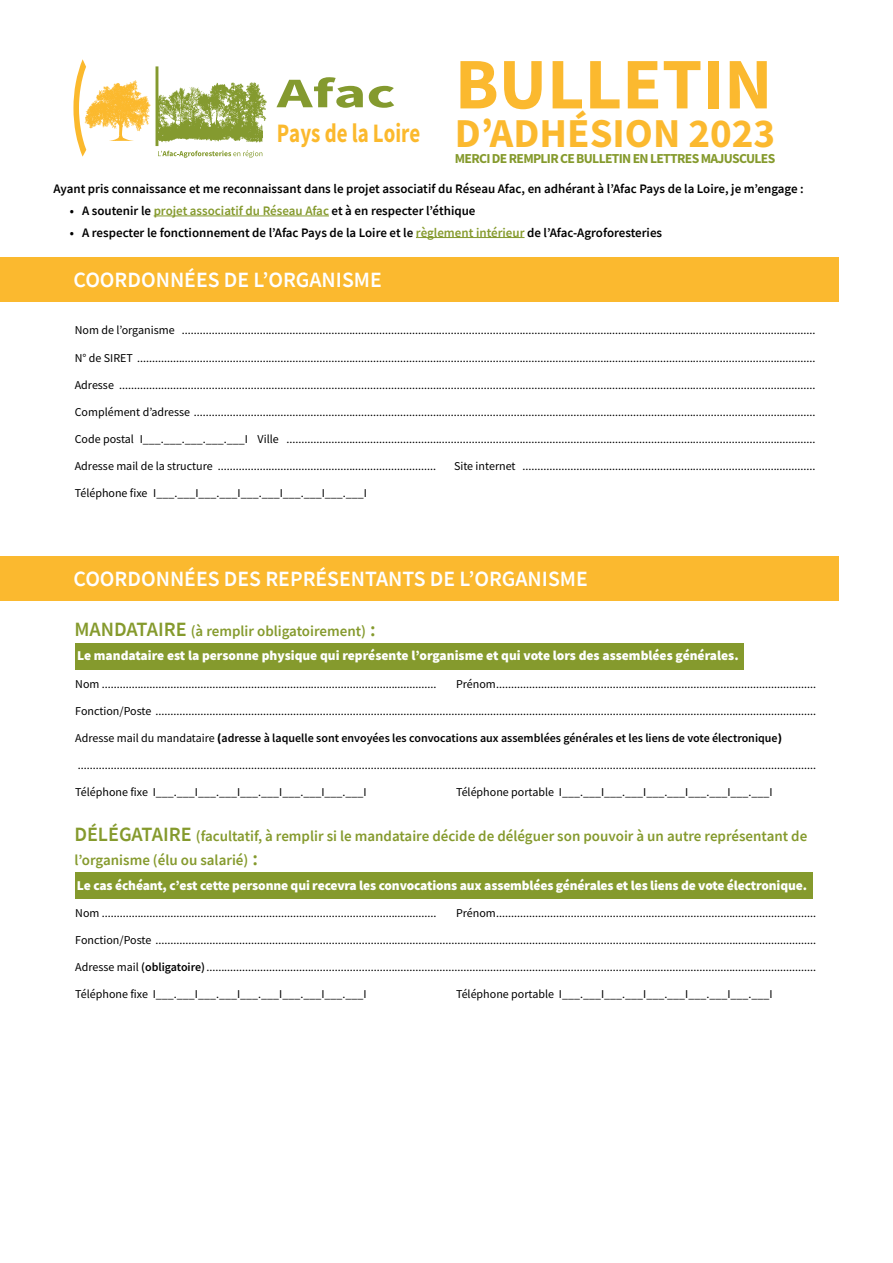
<style>
.page{position:relative;width:893px;height:1263px;background:#fff}
.page>*{position:absolute;margin:0;border:0;box-sizing:border-box;transform-origin:0 0}
.t1{font:700 72.6px "Source Sans Pro";color:#fbb92f}
.t2{font:700 42.15px "Source Sans Pro";color:#849a2f;scale:1.48 1}
.t3{font:700 41.1px "Source Sans Pro";color:#fbb92f}
.t4{font:700 26.7px "Source Sans Pro";color:#fbb92d;scale:.79 1}
.t5{font:600 21.75px "Source Sans Pro";color:#fff}
.t6{font:600 15px/24.3px "Source Sans Pro";color:#859a2d}
.t7{font:700 13.65px "Source Sans Pro";letter-spacing:-.05em;color:#859a2d}
.t8{font:900 13.5px "Source Sans Pro";letter-spacing:-.01em;color:#fff}
.t9{font:600 12.9px "Source Sans Pro";color:#000}
.t10{font:12px "Source Sans Pro";color:#000}
.t11{font:600 12px "Source Sans Pro";color:#000}
.s1{color:#859a2d}
.s2{font-size:20.25px}
.s3{font-weight:400}
.s4{font-weight:900}
.s5{font-weight:600}
</style>
<div class="page">
<div style="left:75px;top:642px;width:669px;height:27px;background:#859a2d"></div>
<div style="left:75px;top:872px;width:738px;height:27px;background:#859a2d"></div>
<svg style="left:73px;top:59px;width:78px;height:98px"></svg>
<svg style="left:158px;top:82px;width:109px;height:61px"></svg>
<hr style="left:156px;top:66px;width:2px;height:80px;background:#849a2f">
<svg style="left:158px;top:150px;width:104px;height:8px"></svg>
<hr style="left:154px;top:216px;width:175px;height:1px;background:#859a2d">
<hr style="left:416px;top:237px;width:109px;height:1px;background:#859a2d">
<div style="left:0;top:257px;width:839px;height:45px;background:#fbb92f"></div>
<div style="left:0;top:556px;width:839px;height:44px;background:#fbb92f"></div>
<h1 class="t1" style="left:455px;top:35px;width:319px">BULLETIN</h1>
<h3 class="t3" style="left:455px;top:105px;width:322px">D’ADHÉSION 2023</h3>
<p class="t7" style="left:455px;top:149px;width:322px">MERCI DE REMPLIR CE BULLETIN EN LETTRES MAJUSCULES</p>
<p class="t9" style="left:54px;top:181px;width:752px">Ayant pris connaissance et me reconnaissant dans le projet associatif du Réseau Afac, en adhérant à l’Afac Pays de la Loire, je m’engage :</p>
<p class="t9" style="left:70px;top:202px;width:407px">• A soutenir le <span class="s1">projet associatif du Réseau Afac</span> et à en respecter l’éthique</p>
<p class="t9" style="left:70px;top:224px;width:594px">• A respecter le fonctionnement de l’Afac Pays de la Loire et le <span class="s1">règlement intérieur</span> de l’Afac-Agroforesteries</p>
<h3 class="t5" style="left:74px;top:266px;width:310px">COORDONNÉES DE L’ORGANISME</h3>
<p class="t10" style="left:75px;top:323px;width:742px">Nom de l’organisme ....................................................................................................................................................................................................................</p>
<p class="t10" style="left:75px;top:350px;width:742px">N° de SIRET ...................................................................................................................................................................................................................................</p>
<p class="t10" style="left:75px;top:377px;width:742px">Adresse .........................................................................................................................................................................................................................................</p>
<p class="t10" style="left:75px;top:404px;width:742px">Complément d’adresse ................................................................................................................................................................................................................</p>
<p class="t10" style="left:75px;top:431px;width:742px">Code postal I___.___.___.___.___I Ville .................................................................................................................................................................................</p>
<p class="t10" style="left:75px;top:459px;width:363px">Adresse mail de la structure .........................................................................</p>
<p class="t10" style="left:454px;top:459px;width:363px">Site internet ..................................................................................................</p>
<p class="t10" style="left:75px;top:486px;width:294px">Téléphone fixe I___.___I___.___I___.___I___.___I___.___I</p>
<h2 class="t2" style="left:277px;top:65px;width:82px">Afac</h2>
<h3 class="t4" style="left:277px;top:115px;width:183px">Pays de la Loire</h3>
<h3 class="t5" style="left:74px;top:565px;width:516px">COORDONNÉES DES REPRÉSENTANTS DE L’ORGANISME</h3>
<p class="t6" style="left:74px;top:619px;width:303px"><span class="s2">MANDATAIRE</span> (à remplir obligatoirement) <span class="s2">:</span></p>
<p class="t8" style="left:77px;top:647px;width:663px">Le mandataire est la personne physique qui représente l’organisme et qui vote lors des assemblées générales.</p>
<p class="t10" style="left:75px;top:676px;width:363px">Nom ................................................................................................................</p>
<p class="t10" style="left:456px;top:676px;width:361px">Prénom...........................................................................................................</p>
<p class="t10" style="left:75px;top:703px;width:742px">Fonction/Poste .............................................................................................................................................................................................................................</p>
<p class="t11" style="left:75px;top:730px;width:708px"><span class="s3">Adresse mail du mandataire</span> <span class="s4">(</span>adresse à laquelle sont envoyées les convocations aux assemblées générales et les liens de vote électronique<span class="s4">)</span></p>
<p class="t10" style="left:78px;top:757px;width:740px">.......................................................................................................................................................................................................................................................</p>
<p class="t10" style="left:75px;top:785px;width:293px">Téléphone fixe I___.___I___.___I___.___I___.___I___.___I</p>
<p class="t10" style="left:456px;top:785px;width:318px">Téléphone portable I___.___I___.___I___.___I___.___I___.___I</p>
<p class="t6" style="left:74px;top:824px;width:734px"><span class="s2">DÉLÉGATAIRE</span> (facultatif, à remplir si le mandataire décide de déléguer son pouvoir à un autre représentant de l’organisme (élu ou salarié) <span class="s2">:</span></p>
<p class="t8" style="left:77px;top:876px;width:731px">Le cas échéant, c’est cette personne qui recevra les convocations aux assemblées générales et les liens de vote électronique.</p>
<p class="t10" style="left:75px;top:905px;width:363px">Nom ................................................................................................................</p>
<p class="t10" style="left:456px;top:905px;width:361px">Prénom...........................................................................................................</p>
<p class="t10" style="left:75px;top:932px;width:742px">Fonction/Poste .............................................................................................................................................................................................................................</p>
<p class="t10" style="left:75px;top:960px;width:742px">Adresse mail <span class="s5">(obligatoire)</span>............................................................................................................................................................................................................</p>
<p class="t10" style="left:75px;top:987px;width:293px">Téléphone fixe I___.___I___.___I___.___I___.___I___.___I</p>
<p class="t10" style="left:456px;top:987px;width:318px">Téléphone portable I___.___I___.___I___.___I___.___I___.___I</p>
</div>
